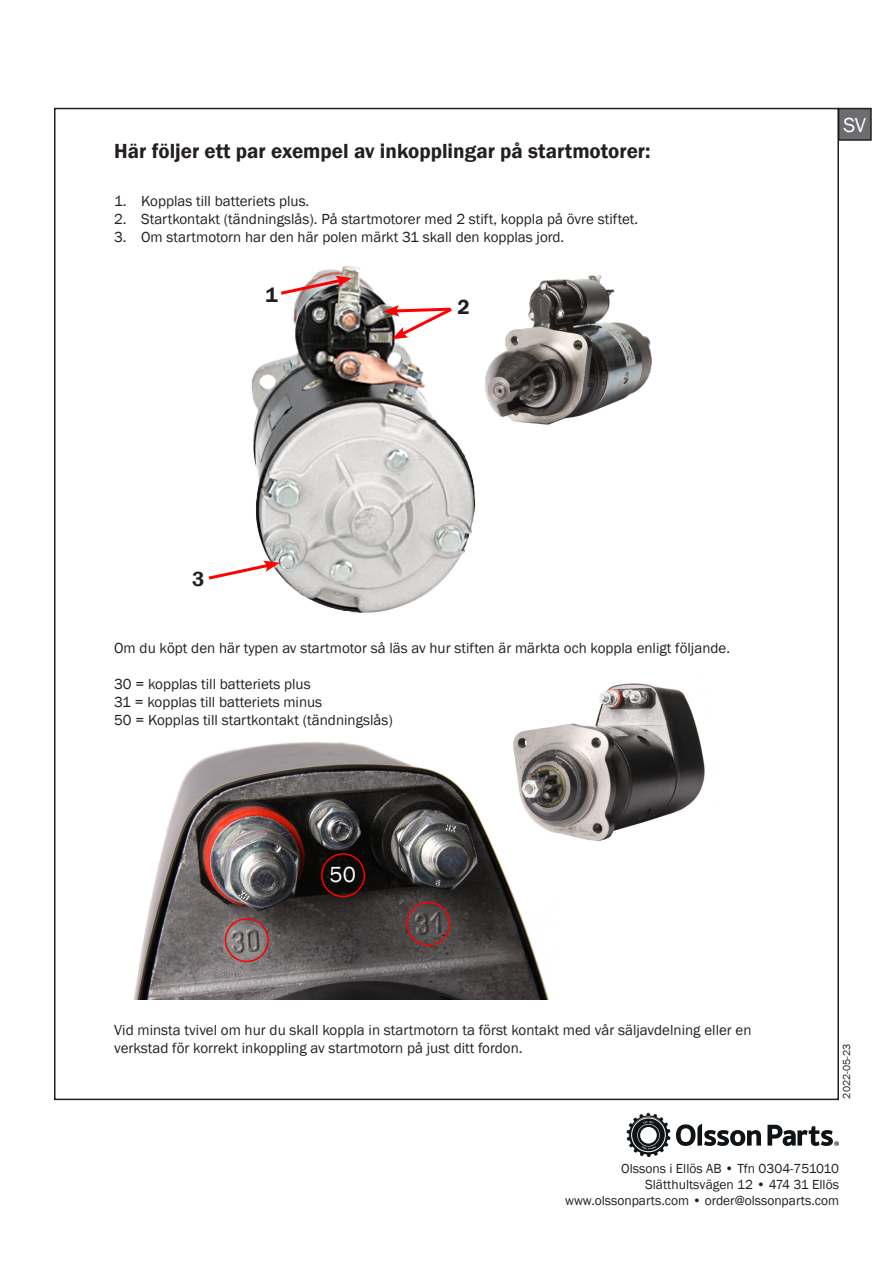
<style>
.page{position:relative;width:893px;height:1263px;background:#fff}
.page>*{position:absolute;margin:0;border:0;box-sizing:border-box;transform-origin:0 0}
.t1{font:22.5px "Franklin Gothic";color:#fff}
.t2{font:600 21px "Franklin Gothic";color:#231f20}
.t3{font:21px "Franklin Gothic";color:#fff}
.t4{font:15px/18px "Franklin Gothic";color:#231f20}
.t5{font:13.5px/16.2px "Franklin Gothic";color:#231f20;text-align:right}
.t6{font:10.5px "Franklin Gothic";color:#231f20}
</style>
<div class="page">
<img style="left:134px;top:742px;width:415px;height:257px">
<div style="left:225px;top:918px;width:44px;height:44px;border:2px solid #f00;border-radius:50%"></div>
<div style="left:406px;top:902px;width:44px;height:44px;border:2px solid #f00;border-radius:50%"></div>
<div style="left:321px;top:853px;width:44px;height:44px;border:2px solid #f00;border-radius:50%"></div>
<img style="left:486px;top:275px;width:165px;height:150px">
<img style="left:251px;top:265px;width:225px;height:349px">
<svg style="left:208px;top:560px;width:72px;height:22px"></svg>
<svg style="left:278px;top:276px;width:74px;height:21px"></svg>
<img style="left:509px;top:683px;width:196px;height:178px">
<svg style="left:383px;top:305px;width:72px;height:34px"></svg>
<div style="left:839px;top:109px;width:32px;height:31px;background:#6c6d70"></div>
<div style="left:838px;top:108px;width:34px;height:33px;border:2px solid #231f20"></div>
<svg style="left:676px;top:1124px;width:85px;height:22px"></svg>
<svg style="left:626px;top:1113px;width:44px;height:44px"></svg>
<svg style="left:767px;top:1125px;width:72px;height:21px"></svg>
<p class="t2" style="left:114px;top:138px;width:538px">Här följer ett par exempel av inkopplingar på startmotorer:</p>
<p class="t4" style="left:114px;top:192px;width:197px">1. Kopplas till batteriets plus.</p>
<p class="t4" style="left:114px;top:210px;width:525px">2. Startkontakt (tändningslås). På startmotorer med 2 stift, koppla på övre stiftet.</p>
<p class="t4" style="left:114px;top:228px;width:452px">3. Om startmotorn har den här polen märkt 31 skall den kopplas jord.</p>
<p class="t2" style="left:265px;top:282px;width:14px">1</p>
<p class="t2" style="left:457px;top:294px;width:14px">2</p>
<h2 class="t3" style="left:843px;top:112px;width:24px">SV</h2>
<p class="t2" style="left:192px;top:566px;width:14px">3</p>
<p class="t4" style="left:114px;top:640px;width:617px">Om du köpt den här typen av startmotor så läs av hur stiften är märkta och koppla enligt följande.</p>
<p class="t4" style="left:114px;top:676px;width:198px">30 = kopplas till batteriets plus</p>
<p class="t4" style="left:114px;top:694px;width:210px">31 = kopplas till batteriets minus</p>
<p class="t4" style="left:114px;top:712px;width:280px">50 = Kopplas till startkontakt (tändningslås)</p>
<p class="t1" style="left:330px;top:860px;width:28px">50</p>
<p class="t4" style="left:114px;top:1021px;width:639px">Vid minsta tvivel om hur du skall koppla in startmotorn ta först kontakt med vår säljavdelning eller en verkstad för korrekt inkoppling av startmotorn på just ditt fordon.</p>
<p class="t6" style="left:840px;top:1098px;width:56px;rotate:-90deg">2022-05-23</p>
<p class="t5" style="left:565px;top:1160px;width:275px">Olssons i Ellös AB • Tfn 0304-751010<br>Slätthultsvägen 12 • 474 31 Ellös www.olssonparts.com • order@olssonparts.com</p>
</div>
